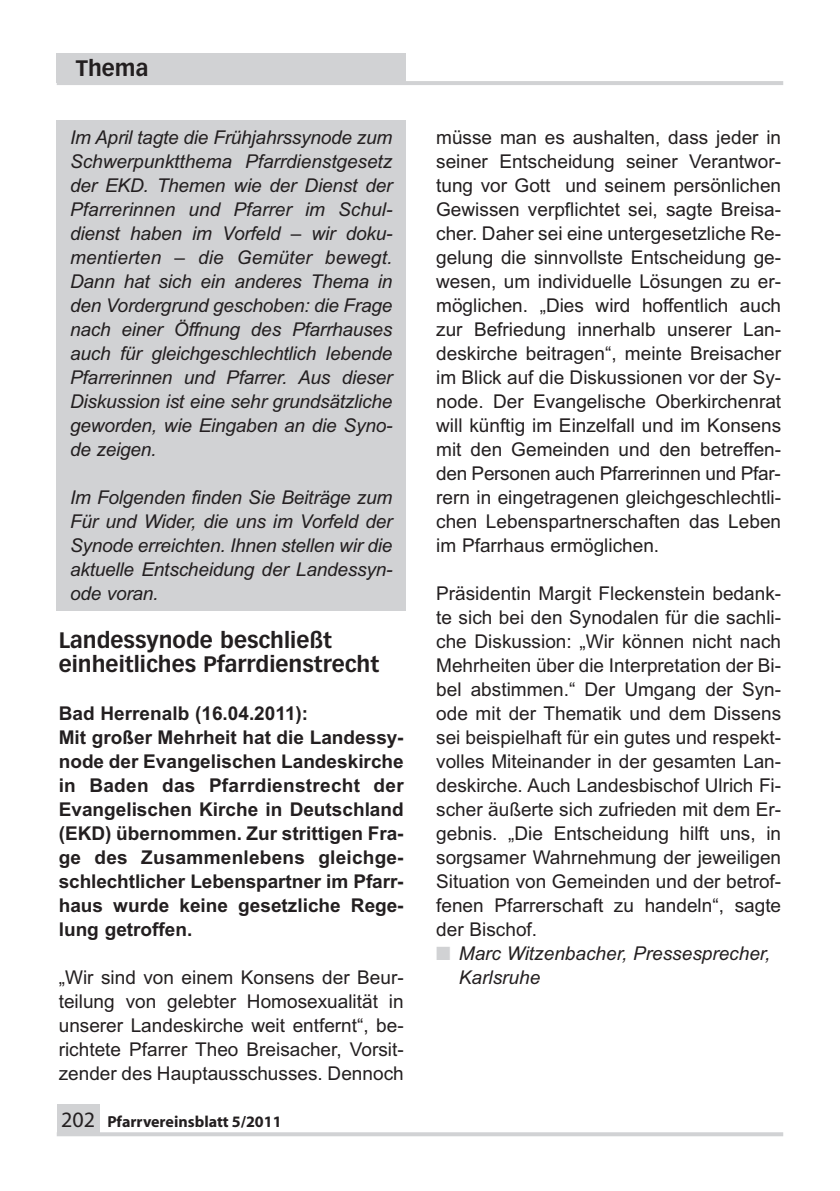
<style>
.page{position:relative;width:840px;height:1191px;background:#fff}
.page>*{position:absolute;margin:0;border:0;box-sizing:border-box;transform-origin:0 0}
.t1{font:700 22px/24px "Vectora LH";color:#231f20}
.t2{font:19px/24px "Arial";color:#231f20;text-align:justify}
.t3{font:italic 19px/24px "Arial";letter-spacing:-.01em;color:#231f20;text-align:justify}
.t4{font:700 19px/24px "Arial";color:#231f20}
.t5{font:700 16px "Myriad";color:#231f20}
.s1{font-weight:400;font-size:22px}
.s2{color:#d1d2d4}
</style>
<div class="page">
<div style="left:57px;top:53px;width:348px;height:30px;background:#d1d2d4"></div>
<hr style="left:57px;top:81px;width:725px;height:4px;background:#d1d2d4">
<div style="left:57px;top:1104px;width:42px;height:30px;background:#d1d2d4"></div>
<hr style="left:57px;top:1132px;width:725px;height:4px;background:#d1d2d4">
<div style="left:57px;top:120px;width:348px;height:490px;background:#d1d2d4"></div>
<p class="t1" style="left:76px;top:58px;width:74px">Thema</p>
<p class="t3" style="left:70px;top:127px;width:323px">Im April tagte die Frühjahrssynode zum Schwerpunktthema Pfarrdienstgesetz der EKD. Themen wie der Dienst der Pfarrerinnen und Pfarrer im Schul&shy;dienst haben im Vorfeld – wir doku&shy;mentierten – die Gemüter bewegt.<br>Dann hat sich ein anderes Thema in den Vordergrund geschoben: die Frage nach einer Öffnung des Pfarrhauses auch für gleichgeschlechtlich lebende Pfarrerinnen und Pfarrer. Aus dieser Diskussion ist eine sehr grundsätzliche geworden, wie Eingaben an die Syno&shy;de zeigen.</p>
<p class="t3" style="left:70px;top:487px;width:323px">Im Folgenden finden Sie Beiträge zum Für und Wider, die uns im Vorfeld der Synode erreichten. Ihnen stellen wir die aktuelle Entscheidung der Landessyn - ode voran.</p>
<p class="t1" style="left:59px;top:630px;width:322px">Landessynode beschließt einheitliches Pfarrdienstrecht</p>
<p class="t4" style="left:59px;top:703px;width:346px">Bad Herrenalb (16.04.2011):<br>Mit großer Mehrheit hat die Landessy&shy;node der Evan gelischen Landeskirche in Baden das Pfarrdienstrecht der Evan gelischen Kirche in Deutschland (EKD) übernommen. Zur strittigen Fra&shy;ge des Zusam men lebens gleich ge - schlecht li cher Lebenspartner im Pfarr - haus wurde keine gesetzliche Rege&shy;lung getroffen.</p>
<p class="t2" style="left:59px;top:967px;width:346px">„Wir sind von einem Konsens der Beur&shy;teilung von gelebter Homosexualität in unserer Landeskirche weit entfernt“, be&shy;richtete Pfarrer Theo Breisacher, Vorsit&shy;zender des Hauptausschusses. Dennoch</p>
<p class="t5" style="left:61px;top:1115px;width:222px"><span class="s1">202</span> Pfarrvereinsblatt 5/2011</p>
<p class="t2" style="left:436px;top:127px;width:346px">müsse man es aushalten, dass jeder in seiner Entscheidung seiner Verantwor&shy;tung vor Gott und seinem persönlichen Gewissen verpflichtet sei, sagte Breisa&shy;cher. Daher sei eine untergesetzliche Re&shy;gelung die sinnvollste Entscheidung ge&shy;wesen, um individuelle Lösungen zu er&shy;möglichen. „Dies wird hoffentlich auch zur Befriedung innerhalb unserer Lan&shy;deskirche beitragen“, meinte Breisacher im Blick auf die Diskussionen vor der Sy&shy;node. Der Evangelische Oberkirchenrat will künftig im Einzelfall und im Konsens mit den Gemeinden und den betreffen&shy;den Personen auch Pfarrerinnen und Pfar - rern in eingetragenen gleichgeschlechtli&shy;chen Lebenspartnerschaften das Leben im Pfarrhaus ermöglichen.</p>
<p class="t2" style="left:436px;top:583px;width:346px">Präsidentin Margit Fleckenstein bedank&shy;te sich bei den Synodalen für die sachli&shy;che Diskussion: „Wir können nicht nach Mehrheiten über die Interpretation der Bi&shy;bel abstimmen.“ Der Umgang der Syn&shy;ode mit der Thematik und dem Dissens sei beispielhaft für ein gutes und respekt&shy;volles Miteinander in der gesamten Lan&shy;deskirche. Auch Landesbischof Ulrich Fi&shy;scher äußerte sich zufrieden mit dem Er&shy;gebnis. „Die Entscheidung hilft uns, in sorgsamer Wahrnehmung der jeweiligen Situation von Gemeinden und der betrof&shy;fenen Pfarrerschaft zu handeln“, sagte der Bischof.</p>
<p class="t3" style="left:458px;top:943px;width:313px;text-indent:-23px"><span class="s2">■</span> Marc Witzenbacher, Pressesprecher,<br>Karlsruhe</p>
</div>
